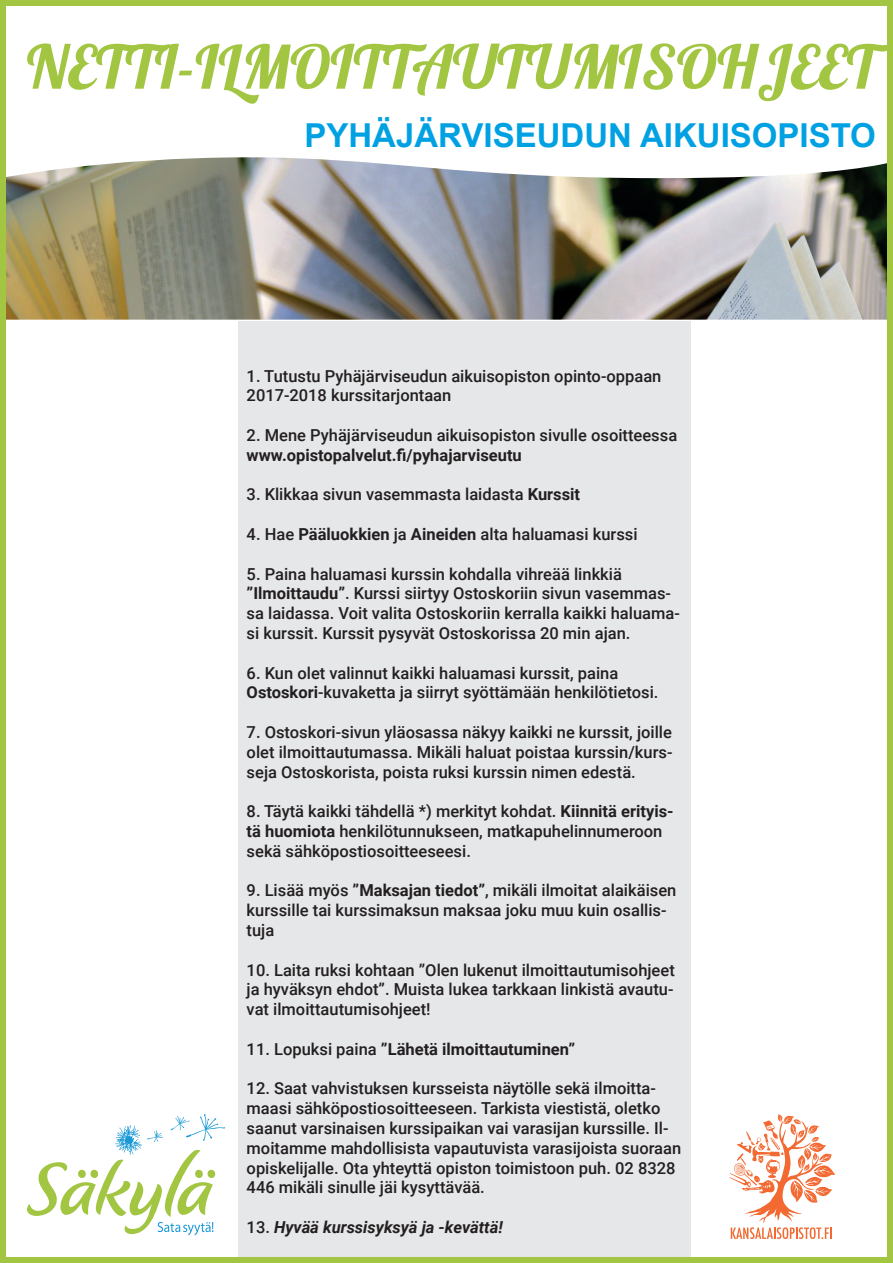
<style>
.page{position:relative;width:893px;height:1263px;background:#fff}
.page>*{position:absolute;margin:0;border:0;box-sizing:border-box;transform-origin:0 0}
.t1{font:60px "Lobster";color:#a3c642}
.t2{font:700 33px "Arial";color:#00a1e3}
.t3{font:500 16.5px/19.8px "Roboto";color:#231f20}
.t4{font:700 16.5px "Roboto";color:#231f20}
.t5{font:italic 700 16.5px "Roboto";color:#231f20}
.s1{font-weight:700}
.s2{font-weight:500}
.s3{font-weight:500;font-style:normal}
</style>
<div class="page">
<img style="left:7px;top:157px;width:879px;height:163px">
<div style="left:238px;top:321px;width:453px;height:942px;background:#e6e7e9"></div>
<svg style="left:27px;top:1114px;width:198px;height:121px"></svg>
<svg style="left:729px;top:1114px;width:106px;height:125px"></svg>
<div style="left:0;top:0;width:893px;height:1263px;border:6px solid #a3c642"></div>
<h1 class="t1" style="left:27px;top:29px;width:851px">NETTI-ILMOITTAUTUMISOHJEET</h1>
<h2 class="t2" style="left:304px;top:112px;width:573px">PYHÄJÄRVISEUDUN AIKUISOPISTO</h2>
<p class="t3" style="left:247px;top:365px;width:416px">1. Tutustu Pyhäjärviseudun aikuisopiston opinto-oppaan<br>2017-2018 kurssitarjontaan</p>
<p class="t3" style="left:247px;top:425px;width:432px">2. Mene Pyhäjärviseudun aikuisopiston sivulle osoitteessa</p>
<p class="t4" style="left:247px;top:443px;width:277px">www.opistopalvelut.fi/pyhajarviseutu</p>
<p class="t3" style="left:247px;top:484px;width:335px">3. Klikkaa sivun vasemmasta laidasta <span class="s1">Kurssit</span></p>
<p class="t3" style="left:247px;top:524px;width:392px">4. Hae <span class="s1">Pääluokkien</span> ja <span class="s1">Aineiden</span> alta haluamasi kurssi</p>
<p class="t3" style="left:247px;top:563px;width:435px">5. Paina haluamasi kurssin kohdalla vihreää linkkiä <span class="s1">”Ilmoittaudu”</span>. Kurssi siirtyy Ostoskoriin sivun vasemmas&shy;sa laidassa. Voit valita Ostoskoriin kerralla kaikki haluama&shy;si kurssit. Kurssit pysyvät Ostoskorissa 20 min ajan.</p>
<p class="t3" style="left:247px;top:662px;width:413px">6. Kun olet valinnut kaikki haluamasi kurssit, paina<br><span class="s1">Ostoskori</span>-kuvaketta ja siirryt syöttämään henkilötietosi.</p>
<p class="t3" style="left:247px;top:722px;width:427px;text-align:justify">7. Ostoskori-sivun yläosassa näkyy kaikki ne kurssit, joille olet ilmoittautumassa. Mikäli haluat poistaa kurssin/kurs&shy;seja Ostoskorista, poista ruksi kurssin nimen edestä.</p>
<p class="t3" style="left:247px;top:801px;width:428px">8. Täytä kaikki tähdellä *) merkityt kohdat. <span class="s1">Kiinnitä erityis&shy;tä huomiota</span> henkilötunnukseen, matkapuhelinnumeroon sekä sähköpostiosoitteeseesi.</p>
<p class="t3" style="left:247px;top:880px;width:431px">9. Lisää myös <span class="s1">”Maksajan tiedot”</span>, mikäli ilmoitat alaikäisen kurssille tai kurssimaksun maksaa joku muu kuin osallis&shy;tuja</p>
<p class="t3" style="left:247px;top:959px;width:430px;text-align:justify">10. Laita ruksi kohtaan ”Olen lukenut ilmoittautumisohjeet ja hyväksyn ehdot”. Muista lukea tarkkaan linkistä avautu&shy;vat ilmoittautumisohjeet!</p>
<p class="t4" style="left:247px;top:1037px;width:330px"><span class="s2">11. Lopuksi paina</span> ”Lähetä ilmoittautuminen”</p>
<p class="t3" style="left:247px;top:1078px;width:436px">12. Saat vahvistuksen kursseista näytölle sekä ilmoitta&shy;maasi sähköpostiosoitteeseen. Tarkista viestistä, oletko saanut varsinaisen kurssipaikan vai varasijan kurssille. Il&shy;moitamme mahdollisista vapautuvista varasijoista suoraan opiskelijalle. Ota yhteyttä opiston toimistoon puh. 02 8328<br>446 mikäli sinulle jäi kysyttävää.</p>
<p class="t5" style="left:247px;top:1215px;width:258px"><span class="s3">13.</span> Hyvää kurssisyksyä ja -kevättä!</p>
</div>
